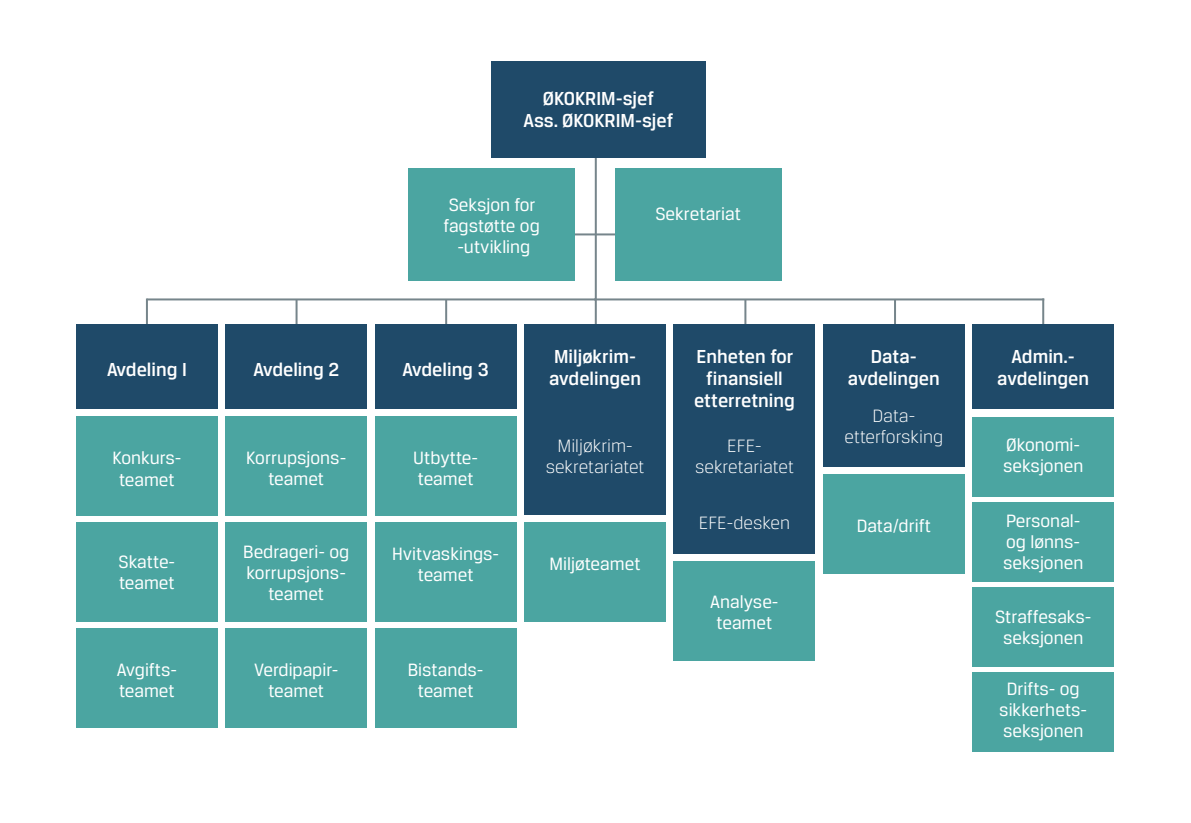
<style>
.page{position:relative;width:1191px;height:823px;background:#fff}
.page>*{position:absolute;margin:0;border:0;box-sizing:border-box;transform-origin:0 0}
.Avdeling{font:500 20px "Breuer Text";color:#fff}
.Team{font:19px/21px "Breuer Text";color:#fff;text-align:center}
.Team-2{font:300 19px "Breuer Text";color:#fff}
</style>
<div class="page">
<hr style="left:894px;top:299px;width:2px;height:39px;background:#76858b">
<hr style="left:1042px;top:298px;width:2px;height:40px;background:#76858b">
<hr style="left:445px;top:299px;width:2px;height:39px;background:#76858b">
<hr style="left:147px;top:298px;width:448px;height:2px;background:#76858b">
<hr style="left:509px;top:233px;width:188px;height:2px;background:#76858b">
<hr style="left:594px;top:298px;width:450px;height:2px;background:#76858b">
<hr style="left:295px;top:299px;width:2px;height:39px;background:#76858b">
<hr style="left:146px;top:298px;width:2px;height:40px;background:#76858b">
<hr style="left:595px;top:149px;width:2px;height:175px;background:#76858b">
<hr style="left:744px;top:299px;width:2px;height:39px;background:#76858b">
<div style="left:524px;top:324px;width:142px;height:190px;background:#1f4a69"></div>
<div style="left:524px;top:522px;width:142px;height:99px;background:#4ba5a1"></div>
<div style="left:375px;top:324px;width:141px;height:85px;background:#1f4a69"></div>
<div style="left:375px;top:416px;width:141px;height:99px;background:#4ba5a1"></div>
<div style="left:375px;top:522px;width:141px;height:99px;background:#4ba5a1"></div>
<div style="left:375px;top:628px;width:141px;height:99px;background:#4ba5a1"></div>
<div style="left:225px;top:324px;width:142px;height:85px;background:#1f4a69"></div>
<div style="left:225px;top:416px;width:142px;height:99px;background:#4ba5a1"></div>
<div style="left:225px;top:522px;width:142px;height:99px;background:#4ba5a1"></div>
<div style="left:225px;top:628px;width:142px;height:99px;background:#4ba5a1"></div>
<div style="left:76px;top:324px;width:142px;height:85px;background:#1f4a69"></div>
<div style="left:76px;top:416px;width:142px;height:99px;background:#4ba5a1"></div>
<div style="left:76px;top:522px;width:142px;height:99px;background:#4ba5a1"></div>
<div style="left:76px;top:628px;width:142px;height:99px;background:#4ba5a1"></div>
<div style="left:972px;top:324px;width:142px;height:85px;background:#1f4a69"></div>
<div style="left:972px;top:417px;width:142px;height:79px;background:#4ba5a1"></div>
<div style="left:972px;top:502px;width:142px;height:79px;background:#4ba5a1"></div>
<div style="left:972px;top:587px;width:142px;height:79px;background:#4ba5a1"></div>
<div style="left:972px;top:672px;width:142px;height:79px;background:#4ba5a1"></div>
<div style="left:492px;top:61px;width:214px;height:97px;background:#1f4a69"></div>
<div style="left:615px;top:169px;width:166px;height:112px;background:#4ba5a1"></div>
<div style="left:408px;top:169px;width:167px;height:112px;background:#4ba5a1"></div>
<div style="left:673px;top:324px;width:142px;height:230px;background:#1f4a69"></div>
<div style="left:673px;top:561px;width:142px;height:99px;background:#4ba5a1"></div>
<div style="left:823px;top:324px;width:141px;height:143px;background:#1f4a69"></div>
<div style="left:823px;top:473px;width:141px;height:100px;background:#4ba5a1"></div>
<p class="Avdeling" style="left:543px;top:87px;width:113px">ØKOKRIM-sjef</p>
<p class="Avdeling" style="left:523px;top:109px;width:151px">Ass. ØKOKRIM-sjef</p>
<p class="Team" style="left:449px;top:194px;width:88px">Seksjon for</p>
<p class="Team" style="left:443px;top:215px;width:98px">fagstøtte og</p>
<p class="Team" style="left:457px;top:236px;width:75px">-utvikling</p>
<p class="Team" style="left:655px;top:203px;width:87px">Sekretariat</p>
<p class="Avdeling" style="left:107px;top:358px;width:81px">Avdeling I</p>
<p class="Team" style="left:112px;top:446px;width:70px;line-height:22px">Konkurs&shy;teamet</p>
<p class="Team" style="left:119px;top:550px;width:58px">Skatte-</p>
<p class="Team" style="left:119px;top:571px;width:57px">teamet</p>
<p class="Team" style="left:117px;top:658px;width:62px">Avgifts-</p>
<p class="Team" style="left:119px;top:679px;width:57px">teamet</p>
<p class="Avdeling" style="left:253px;top:358px;width:87px">Avdeling 2</p>
<p class="Team" style="left:246px;top:446px;width:101px">Korrupsjons-</p>
<p class="Team" style="left:268px;top:467px;width:57px">teamet</p>
<p class="Avdeling" style="left:402px;top:358px;width:88px">Avdeling 3</p>
<p class="Team" style="left:413px;top:446px;width:67px">Utbytte-</p>
<p class="Team" style="left:418px;top:467px;width:57px">teamet</p>
<p class="Avdeling" style="left:554px;top:345px;width:83px">Miljøkrim-</p>
<p class="Avdeling" style="left:549px;top:367px;width:93px">avdelingen</p>
<p class="Team-2" style="left:557px;top:435px;width:77px">Miljøkrim-</p>
<p class="Team-2" style="left:545px;top:456px;width:100px">sekretariatet</p>
<p class="Avdeling" style="left:696px;top:345px;width:98px">Enheten for</p>
<p class="Avdeling" style="left:706px;top:367px;width:78px">finansiell</p>
<p class="Avdeling" style="left:694px;top:389px;width:102px">etterretning</p>
<p class="Team-2" style="left:727px;top:435px;width:36px">EFE-</p>
<p class="Team-2" style="left:695px;top:456px;width:100px">sekretariatet</p>
<p class="Avdeling" style="left:871px;top:345px;width:47px">Data-</p>
<p class="Avdeling" style="left:848px;top:367px;width:93px">avdelingen</p>
<p class="Team-2" style="left:872px;top:405px;width:44px">Data-</p>
<p class="Team-2" style="left:844px;top:426px;width:100px">etterforsking</p>
<p class="Team-2" style="left:699px;top:512px;width:93px">EFE-desken</p>
<p class="Team" style="left:856px;top:514px;width:76px">Data/drift</p>
<p class="Team" style="left:243px;top:541px;width:108px">Bedrageri- og</p>
<p class="Team" style="left:247px;top:562px;width:101px">korrupsjons-</p>
<p class="Team" style="left:268px;top:583px;width:57px">teamet</p>
<p class="Team" style="left:392px;top:542px;width:109px">Hvitvaskings-</p>
<p class="Team" style="left:418px;top:563px;width:57px">teamet</p>
<p class="Team" style="left:549px;top:552px;width:93px">Miljøteamet</p>
<p class="Team" style="left:710px;top:591px;width:70px">Analyse-</p>
<p class="Team" style="left:716px;top:612px;width:57px">teamet</p>
<p class="Team" style="left:254px;top:658px;width:86px">Verdipapir&shy;teamet</p>
<p class="Team" style="left:408px;top:658px;width:77px">Bistands-</p>
<p class="Team" style="left:418px;top:679px;width:57px">teamet</p>
<p class="Avdeling" style="left:1011px;top:345px;width:65px">Admin.-</p>
<p class="Avdeling" style="left:997px;top:367px;width:93px">avdelingen</p>
<p class="Team" style="left:1006px;top:434px;width:75px">Økonomi-</p>
<p class="Team" style="left:1003px;top:455px;width:82px">seksjonen</p>
<p class="Team" style="left:1003px;top:509px;width:82px;text-align:left">Personal&shy;og lønns&shy;seksjonen</p>
<p class="Team" style="left:995px;top:605px;width:98px">Straffesaks-</p>
<p class="Team" style="left:1003px;top:626px;width:82px">seksjonen</p>
<p class="Team" style="left:1006px;top:678px;width:74px">Drifts- og</p>
<p class="Team" style="left:999px;top:699px;width:89px">sikkerhets-</p>
<p class="Team" style="left:1003px;top:720px;width:82px">seksjonen</p>
</div>
